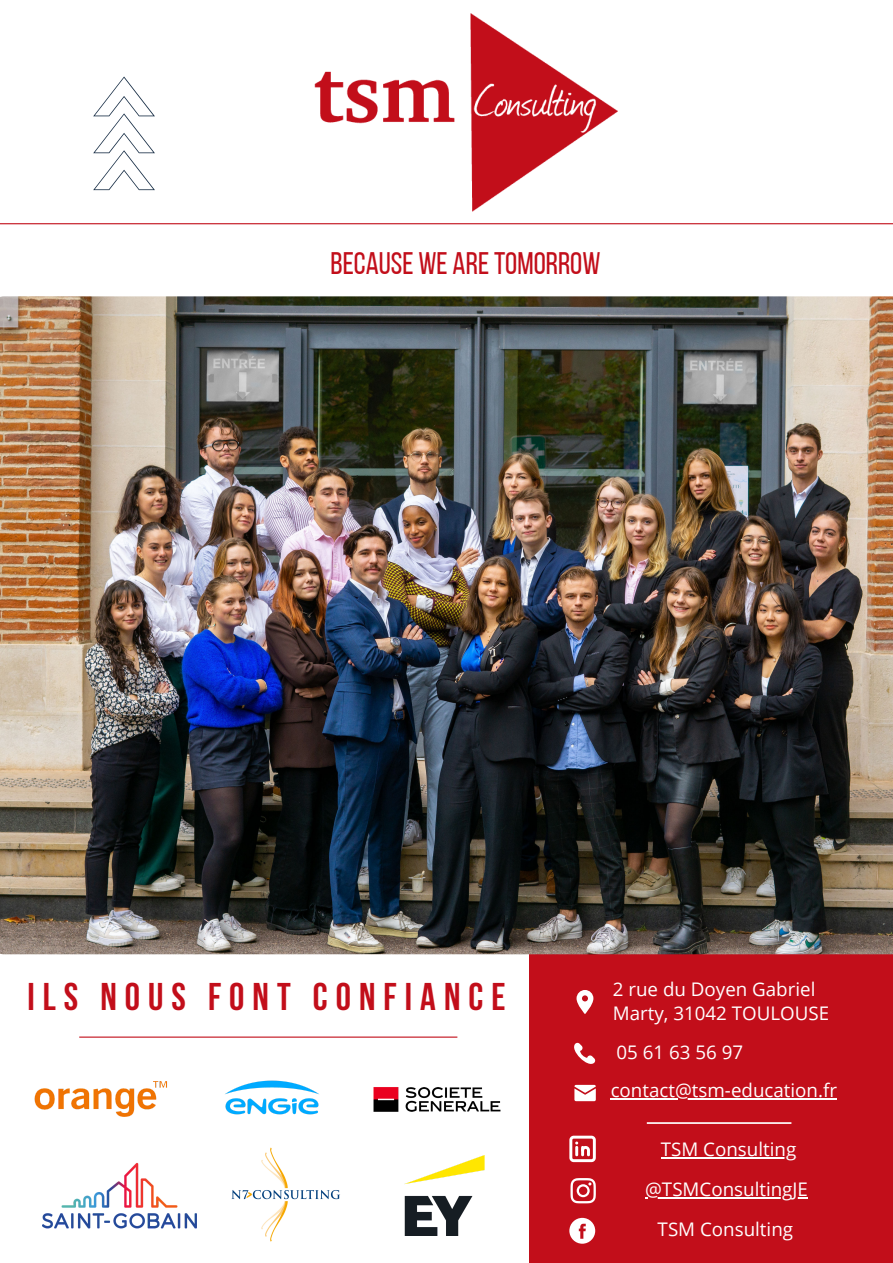
<style>
.page{position:relative;width:893px;height:1263px;background:#fff}
.page>*{position:absolute;margin:0;border:0;box-sizing:border-box;transform-origin:0 0}
.t1{font:700 38.47px "Bebas Neue";letter-spacing:.21em;color:#c20e1a}
.t2{font:31.05px "Bebas Neue";color:#c20e1a}
.t3{font:18.75px/39.8px "Open Sans";color:#fff}
</style>
<div class="page">
<div style="left:529px;top:940px;width:364px;height:323px;background:#c20e1a"></div>
<img style="left:0;top:296px;width:893px;height:658px">
<svg style="left:574px;top:1085px;width:22px;height:16px"></svg>
<svg style="left:574px;top:1042px;width:21px;height:22px"></svg>
<svg style="left:93px;top:76px;width:62px;height:114px"></svg>
<img style="left:314px;top:14px;width:303px;height:197px">
<img style="left:42px;top:1163px;width:155px;height:66px">
<img style="left:231px;top:1147px;width:109px;height:95px">
<img style="left:225px;top:1080px;width:94px;height:35px">
<img style="left:34px;top:1081px;width:133px;height:36px">
<img style="left:374px;top:1036px;width:126px;height:126px">
<img style="left:405px;top:1156px;width:79px;height:79px">
<svg style="left:570px;top:1178px;width:26px;height:25px"></svg>
<svg style="left:569px;top:1136px;width:27px;height:26px"></svg>
<svg style="left:569px;top:1218px;width:26px;height:26px"></svg>
<svg style="left:576px;top:990px;width:17px;height:24px"></svg>
<hr style="left:611px;top:1098px;width:226px;height:1px;background:#fff">
<hr style="left:647px;top:1122px;width:144px;height:2px;background:#fff">
<hr style="left:661px;top:1157px;width:135px;height:2px;background:#fff">
<hr style="left:645px;top:1197px;width:163px;height:2px;background:#fff">
<hr style="left:0;top:223px;width:893px;height:1px;background:#c20e1a">
<hr style="left:79px;top:1036px;width:378px;height:2px;background:#c20e1a">
<h2 class="t2" style="left:330px;top:250px;width:271px">BECAUSE WE ARETOMORROW</h2>
<h1 class="t1" style="left:27px;top:981px;width:480px">ILS NOUS FONT CONFIANCE</h1>
<p class="t3" style="left:613px;top:977px;width:218px;line-height:23.1px">2 rue du Doyen Gabriel<br>Marty, 31042 TOULOUSE</p>
<p class="t3" style="left:616px;top:1032px;width:128px">05 61 63 56 97</p>
<p class="t3" style="left:611px;top:1069px;width:228px">contact@tsm-education.fr</p>
<p class="t3" style="left:645px;top:1129px;width:164px;text-align:center">TSM Consulting @TSMConsultingJE<br>TSM Consulting</p>
</div>
